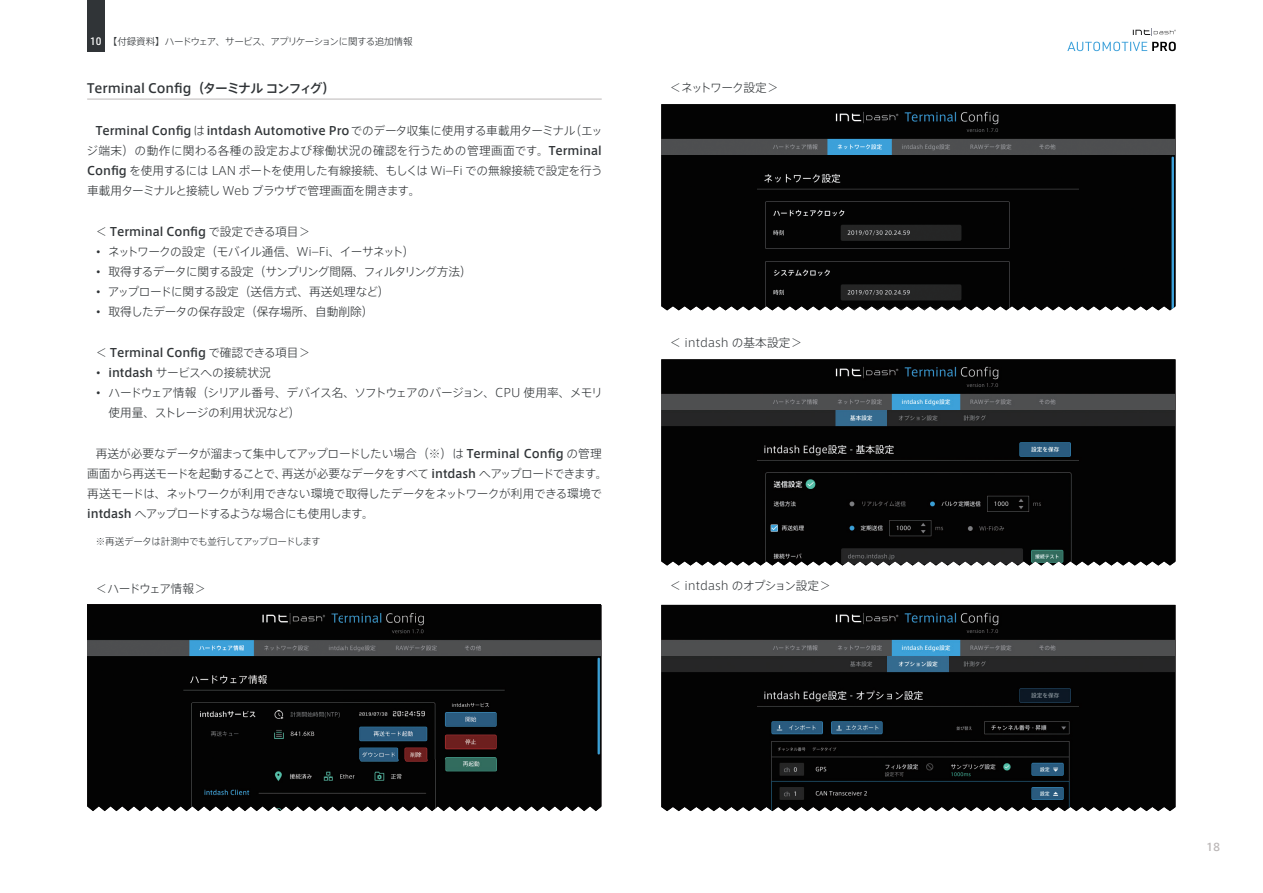
<style>
.page{position:relative;width:1263px;height:893px;background:#fff}
.page>*{position:absolute;margin:0;border:0;box-sizing:border-box;transform-origin:0 0}
.t1{font:500 12.75px "Axis Std";color:#303437}
.t2{font:300 11.7px/20.2px "Axis Std";letter-spacing:-.035em;color:#303437}
.t3{font:300 11.7px "Axis Std";color:#303437}
.t4{font:500 11.7px "Axis Std";color:#303437}
.t5{font:300 11.7px "Axis Std";letter-spacing:-.075em;color:#303437}
.t6{font:300 11.7px "Axis Std";letter-spacing:-.11em;color:#303437}
.t7{font:300 11.7px "Axis Std";letter-spacing:-.08em;color:#303437}
.t8{font:500 10.65px "Axis Std";color:#bbb7b7}
.t9{font:300 9.6px "Axis Std";letter-spacing:-.06em;color:#303437}
.s1{font-family:"URWDIN";font-weight:500;font-size:10.65px;color:#fff}
.s2{font-weight:500}
.s3{font-weight:300}
</style>
<div class="page">
<div style="left:87px;top:0;width:17px;height:51px;background:#303437"></div>
<svg style="left:1133px;top:28px;width:43px;height:8px"></svg>
<svg style="left:1067px;top:42px;width:109px;height:9px"></svg>
<hr style="left:87px;top:99px;width:515px;height:1px;background:#bbb7b7">
<img style="left:661px;top:605px;width:514px;height:206px">
<img style="left:87px;top:605px;width:514px;height:206px">
<img style="left:661px;top:104px;width:514px;height:206px">
<img style="left:661px;top:359px;width:514px;height:207px">
<p class="t9" style="left:90px;top:34px;width:324px"><span class="s1">10</span> 【付録資料】ハードウェア、サービス、アプリケーションに関する追加情報</p>
<p class="t1" style="left:87px;top:79px;width:250px">Terminal Config（ターミナルコンフィグ）</p>
<p class="t2" style="left:86px;top:119px;width:518px;text-align:justify;text-indent:9px"><span class="s2">Terminal Config</span>は<span class="s2">intdash Automotive Pro</span>でのデータ収集に使用する車載用ターミナル（エッジ端末）の動作に関わる各種の設定および稼働状況の確認を行うための管理画面です。<span class="s2">Terminal Config</span> を使用するには LAN ポートを使用した有線接続、もしくは Wi‒Fi での無線接続で設定を行う車載用ターミナルと接続し Web ブラウザで管理画面を開きます。</p>
<p class="t4" style="left:96px;top:222px;width:216px"><span class="s3">＜</span> Terminal Config <span class="s3">で設定できる項目＞</span></p>
<p class="t2" style="left:96px;top:241px;width:320px">• ネットワークの設定（モバイル通信、Wi‒Fi、イーサネット）</p>
<p class="t5" style="left:96px;top:263px;width:378px">• 取得するデータに関する設定（サンプリング間隔、フィルタリング方法）</p>
<p class="t2" style="left:96px;top:281px;width:295px">• アップロードに関する設定（送信方式、再送処理など）</p>
<p class="t3" style="left:96px;top:303px;width:279px">• 取得したデータの保存設定（保存場所、自動削除）</p>
<p class="t4" style="left:96px;top:344px;width:216px"><span class="s3">＜</span> Terminal Config <span class="s3">で確認できる項目＞</span></p>
<p class="t3" style="left:96px;top:364px;width:177px">• <span class="s2">intdash</span> サービスへの接続状況</p>
<p class="t2" style="left:108px;top:382px;width:496px;text-indent:-13px">• ハードウェア情報（シリアル番号、デバイス名、ソフトウェアのバージョン、CPU 使用率、メモリ使用量、ストレージの利用状況など）</p>
<p class="t2" style="left:87px;top:443px;width:522px;text-indent:9px">再送が必要なデータが溜まって集中してアップロードしたい場合（※）は <span class="s2">Terminal Config</span> の管理画面から再送モードを起動することで、再送が必要なデータをすべて <span class="s2">intdash</span> へアップロードできます。再送モードは、ネットワークが利用できない環境で取得したデータをネットワークが利用できる環境で<span class="s2">intdash</span> へアップロードするような場合にも使用します。</p>
<p class="t9" style="left:96px;top:535px;width:226px">※再送データは計測中でも並行してアップロードします</p>
<p class="t6" style="left:96px;top:580px;width:112px">＜ハードウェア情報＞</p>
<p class="t7" style="left:670px;top:79px;width:110px">＜ネットワーク設定＞</p>
<p class="t3" style="left:670px;top:334px;width:134px">＜ intdash の基本設定＞</p>
<p class="t3" style="left:670px;top:577px;width:163px">＜ intdash のオプション設定＞</p>
<p class="t8" style="left:1206px;top:839px;width:16px">18</p>
</div>
